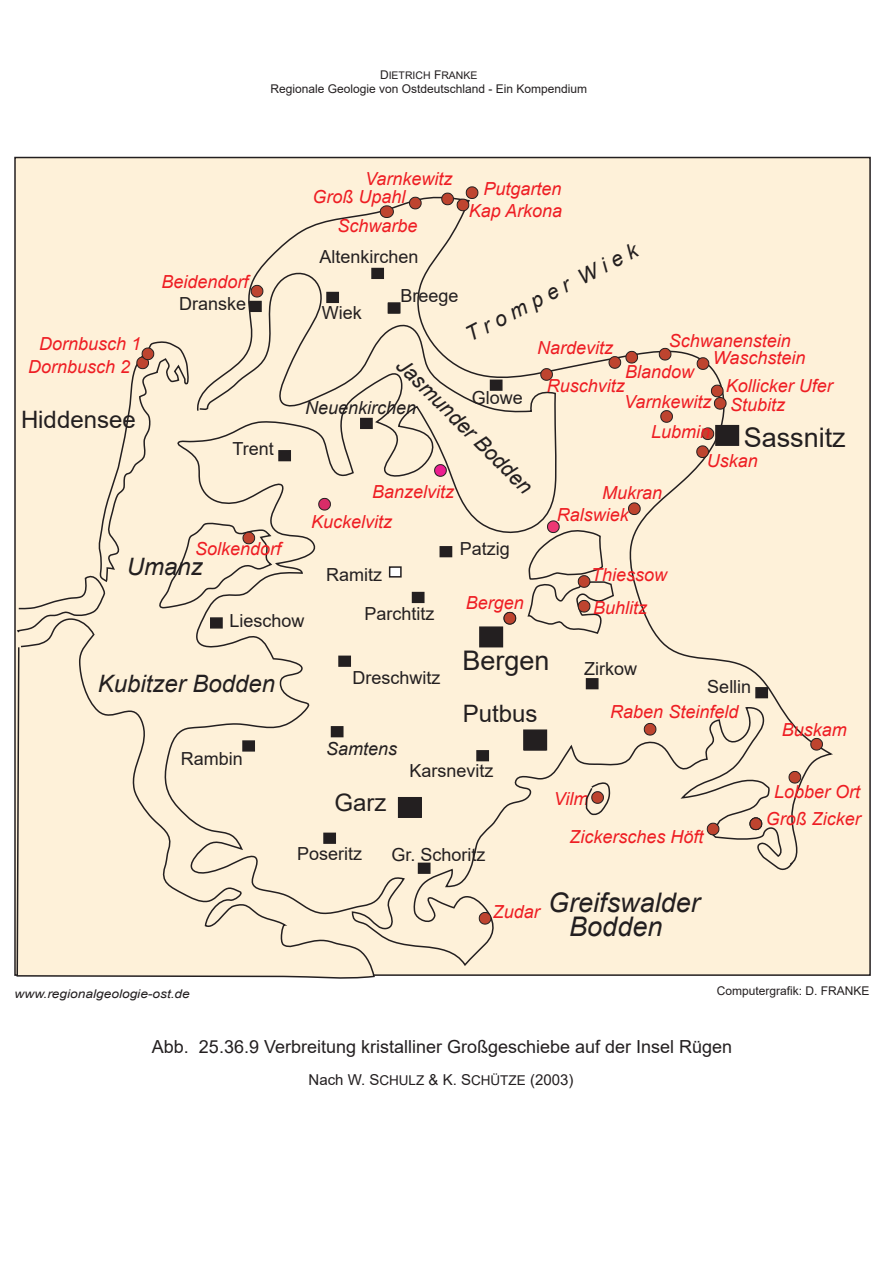
<style>
.page{position:relative;width:893px;height:1263px;background:#fff}
.page>*{position:absolute;margin:0;border:0;box-sizing:border-box;transform-origin:0 0}
.t1{font:italic 27px/24px "Arial";color:#231f20}
.t2{font:27px "Arial";color:#231f20}
.t3{font:24px "Arial";color:#231f20}
.t4{font:italic 24px "Arial";color:#231f20}
.t5{font:italic 21px "Arial";color:#231f20}
.t6{font:italic 18px/17.2px "Arial";color:#ee1d23}
.t7{font:18px "Arial";color:#231f20}
.t8{font:italic 18px "Arial";color:#231f20}
.t9{font:15px "Arial";color:#231f20}
.t10{font:12px "Arial";color:#231f20}
.t11{font:italic 12px "Arial";color:#231f20;scale:1.14 1}
.t12{font:10.5px "Arial";color:#231f20}
.s1{font-size:12px}
.s2{font-size:13.5px}
</style>
<div class="page">
<div style="left:14px;top:157px;width:857px;height:819px;background:#fef1d9;border:2px solid #231f20"></div>
<svg style="left:248px;top:196px;width:585px;height:670px"></svg>
<svg style="left:16px;top:610px;width:360px;height:369px"></svg>
<svg style="left:628px;top:503px;width:12px;height:12px"></svg>
<svg style="left:660px;top:410px;width:13px;height:13px"></svg>
<svg style="left:702px;top:428px;width:12px;height:12px"></svg>
<svg style="left:711px;top:385px;width:15px;height:24px"></svg>
<svg style="left:409px;top:197px;width:12px;height:12px"></svg>
<svg style="left:441px;top:187px;width:37px;height:24px"></svg>
<svg style="left:380px;top:206px;width:14px;height:12px"></svg>
<svg style="left:540px;top:368px;width:13px;height:13px"></svg>
<svg style="left:644px;top:723px;width:12px;height:12px"></svg>
<svg style="left:504px;top:612px;width:12px;height:12px"></svg>
<svg style="left:434px;top:464px;width:13px;height:13px"></svg>
<svg style="left:251px;top:285px;width:12px;height:12px"></svg>
<svg style="left:318px;top:498px;width:13px;height:12px"></svg>
<svg style="left:810px;top:738px;width:13px;height:12px"></svg>
<svg style="left:479px;top:912px;width:12px;height:12px"></svg>
<svg style="left:789px;top:771px;width:12px;height:12px"></svg>
<svg style="left:707px;top:823px;width:12px;height:12px"></svg>
<svg style="left:526px;top:521px;width:89px;height:114px"></svg>
<svg style="left:16px;top:340px;width:258px;height:294px"></svg>
<svg style="left:750px;top:818px;width:12px;height:12px"></svg>
<svg style="left:697px;top:357px;width:12px;height:13px"></svg>
<svg style="left:609px;top:351px;width:29px;height:18px"></svg>
<svg style="left:659px;top:348px;width:12px;height:12px"></svg>
<svg style="left:696px;top:446px;width:13px;height:12px"></svg>
<div style="left:278px;top:450px;width:13px;height:11px;background:#231f20;border:2px solid #231f20"></div>
<div style="left:440px;top:546px;width:12px;height:11px;background:#231f20;border:2px solid #231f20"></div>
<div style="left:755px;top:687px;width:13px;height:11px;background:#231f20;border:2px solid #231f20"></div>
<div style="left:210px;top:617px;width:13px;height:11px;background:#231f20;border:2px solid #231f20"></div>
<div style="left:412px;top:592px;width:12px;height:11px;background:#231f20"></div>
<div style="left:338px;top:656px;width:13px;height:11px;background:#231f20;border:2px solid #231f20"></div>
<div style="left:323px;top:832px;width:13px;height:12px;background:#231f20;border:2px solid #231f20"></div>
<div style="left:331px;top:726px;width:13px;height:11px;background:#231f20;border:2px solid #231f20"></div>
<div style="left:418px;top:862px;width:12px;height:12px;background:#231f20;border:2px solid #231f20"></div>
<div style="left:476px;top:750px;width:13px;height:11px;background:#231f20;border:2px solid #231f20"></div>
<div style="left:586px;top:678px;width:12px;height:11px;background:#231f20;border:2px solid #231f20"></div>
<div style="left:242px;top:740px;width:13px;height:12px;background:#231f20;border:2px solid #231f20"></div>
<div style="left:398px;top:797px;width:24px;height:21px;background:#231f20"></div>
<div style="left:479px;top:626px;width:24px;height:21px;background:#231f20;border:2px solid #231f20"></div>
<div style="left:523px;top:729px;width:24px;height:21px;background:#231f20;border:2px solid #231f20"></div>
<svg style="left:524px;top:749px;width:22px;height:1px"></svg>
<div style="left:715px;top:425px;width:24px;height:21px;background:#231f20;border:2px solid #231f20"></div>
<div style="left:389px;top:566px;width:13px;height:12px;background:#fff;border:2px solid #231f20"></div>
<div style="left:490px;top:380px;width:12px;height:11px;background:#231f20;border:2px solid #231f20"></div>
<div style="left:360px;top:418px;width:13px;height:11px;background:#231f20;border:2px solid #231f20"></div>
<svg style="left:387px;top:302px;width:14px;height:12px"></svg>
<div style="left:326px;top:292px;width:13px;height:11px;background:#231f20;border:2px solid #231f20"></div>
<div style="left:249px;top:301px;width:13px;height:11px;background:#231f20;border:2px solid #231f20"></div>
<div style="left:371px;top:268px;width:13px;height:11px;background:#231f20;border:2px solid #231f20"></div>
<svg style="left:585px;top:777px;width:26px;height:40px"></svg>
<p class="t12" style="left:380px;top:68px;width:99px"><span class="s1">D</span>IETRICH <span class="s1">F</span>RANKE</p>
<p class="t10" style="left:270px;top:81px;width:318px">Regionale Geologie von Ostdeutschland - Ein Kompendium</p>
<p class="t6" style="left:39px;top:335px;width:104px">Dornbusch 1</p>
<p class="t6" style="left:28px;top:358px;width:104px">Dornbusch 2</p>
<h2 class="t3" style="left:21px;top:403px;width:116px">Hiddensee</h2>
<p class="t6" style="left:161px;top:273px;width:89px">Beidendorf</p>
<p class="t7" style="left:179px;top:291px;width:69px">Dranske</p>
<p class="t7" style="left:232px;top:437px;width:43px">Trent</p>
<p class="t6" style="left:365px;top:170px;width:89px">Varnkewitz</p>
<p class="t6" style="left:313px;top:189px;width:95px">Groß Upahl</p>
<p class="t6" style="left:337px;top:217px;width:82px">Schwarbe</p>
<p class="t6" style="left:483px;top:181px;width:80px">Putgarten</p>
<p class="t6" style="left:469px;top:203px;width:95px">Kap Arkona</p>
<p class="t5" style="left:461px;top:323px;width:192px;rotate:-27deg">Tromper Wiek</p>
<p class="t7" style="left:320px;top:244px;width:101px">Altenkirchen</p>
<p class="t7" style="left:400px;top:283px;width:60px">Breege</p>
<p class="t7" style="left:322px;top:300px;width:41px">Wiek</p>
<p class="t6" style="left:713px;top:332px;width:94px;text-indent:-44px">Schwanenstein<br>Waschstein</p>
<p class="t6" style="left:726px;top:378px;width:109px">Kollicker Ufer</p>
<p class="t6" style="left:537px;top:340px;width:78px">Nardevitz</p>
<p class="t5" style="left:410px;top:352px;width:184px;rotate:45deg">Jasmunder Bodden</p>
<p class="t6" style="left:625px;top:363px;width:71px">Blandow</p>
<p class="t6" style="left:547px;top:377px;width:80px">Ruschvitz</p>
<p class="t7" style="left:472px;top:386px;width:53px">Glowe</p>
<p class="t6" style="left:624px;top:393px;width:163px">Varnkewitz Stubitz</p>
<p class="t8" style="left:305px;top:396px;width:113px">Neuenkirchen</p>
<p class="t6" style="left:651px;top:423px;width:61px">Lubmin</p>
<h1 class="t2" style="left:744px;top:419px;width:104px">Sassnitz</h1>
<p class="t6" style="left:707px;top:452px;width:53px">Uskan</p>
<p class="t6" style="left:311px;top:477px;width:144px;line-height:29.8px;text-indent:61px">Banzelvitz<br>Kuckelvitz</p>
<p class="t6" style="left:602px;top:485px;width:62px">Mukran</p>
<p class="t6" style="left:557px;top:506px;width:73px">Ralswiek</p>
<p class="t6" style="left:195px;top:540px;width:88px">Solkendorf</p>
<h2 class="t4" style="left:127px;top:551px;width:78px">Umanz</h2>
<p class="t7" style="left:230px;top:608px;width:77px">Lieschow</p>
<p class="t7" style="left:326px;top:562px;width:57px">Ramitz</p>
<p class="t7" style="left:364px;top:602px;width:72px">Parchtitz</p>
<p class="t7" style="left:460px;top:536px;width:52px">Patzig</p>
<p class="t6" style="left:466px;top:594px;width:60px">Bergen</p>
<p class="t6" style="left:591px;top:558px;width:78px;line-height:33px">Thiessow<br>Buhlitz</p>
<h2 class="t4" style="left:98px;top:668px;width:179px">Kubitzer Bodden</h2>
<p class="t7" style="left:181px;top:746px;width:64px">Rambin</p>
<p class="t7" style="left:352px;top:665px;width:90px">Dreschwitz</p>
<p class="t8" style="left:326px;top:737px;width:73px">Samtens</p>
<h1 class="t2" style="left:462px;top:642px;width:89px">Bergen</h1>
<h2 class="t3" style="left:463px;top:697px;width:76px">Putbus</h2>
<h2 class="t3" style="left:334px;top:786px;width:54px">Garz</h2>
<p class="t7" style="left:410px;top:758px;width:86px">Karsnevitz</p>
<p class="t7" style="left:297px;top:842px;width:67px">Poseritz</p>
<p class="t7" style="left:392px;top:842px;width:96px">Gr. Schoritz</p>
<p class="t7" style="left:584px;top:656px;width:54px">Zirkow</p>
<p class="t7" style="left:707px;top:674px;width:46px">Sellin</p>
<p class="t6" style="left:610px;top:703px;width:130px">Raben Steinfeld</p>
<p class="t6" style="left:554px;top:790px;width:36px">Vilm</p>
<p class="t6" style="left:569px;top:828px;width:136px">Zickersches Höft</p>
<p class="t6" style="left:493px;top:903px;width:49px">Zudar</p>
<h1 class="t1" style="left:569px;top:891px;width:132px;text-indent:-21px">Greifswalder<br>Bodden</h1>
<p class="t6" style="left:782px;top:721px;width:67px">Buskam</p>
<p class="t6" style="left:766px;top:778px;width:97px;line-height:27px;text-align:center">Lobber Ort<br>Groß Zicker</p>
<p class="t11" style="left:15px;top:986px;width:155px">www.regionalgeologie-ost.de</p>
<p class="t10" style="left:717px;top:982px;width:154px">Computergrafik: D. FRANKE</p>
<p class="t7" style="left:152px;top:1034px;width:582px">Abb. 25.36.9 Verbreitung kristalliner Großgeschiebe auf der Insel Rügen</p>
<p class="t9" style="left:309px;top:1069px;width:266px">Nach W. S<span class="s2">CHULZ</span> &amp; K. S<span class="s2">CHÜTZE</span> (2003)</p>
</div>
